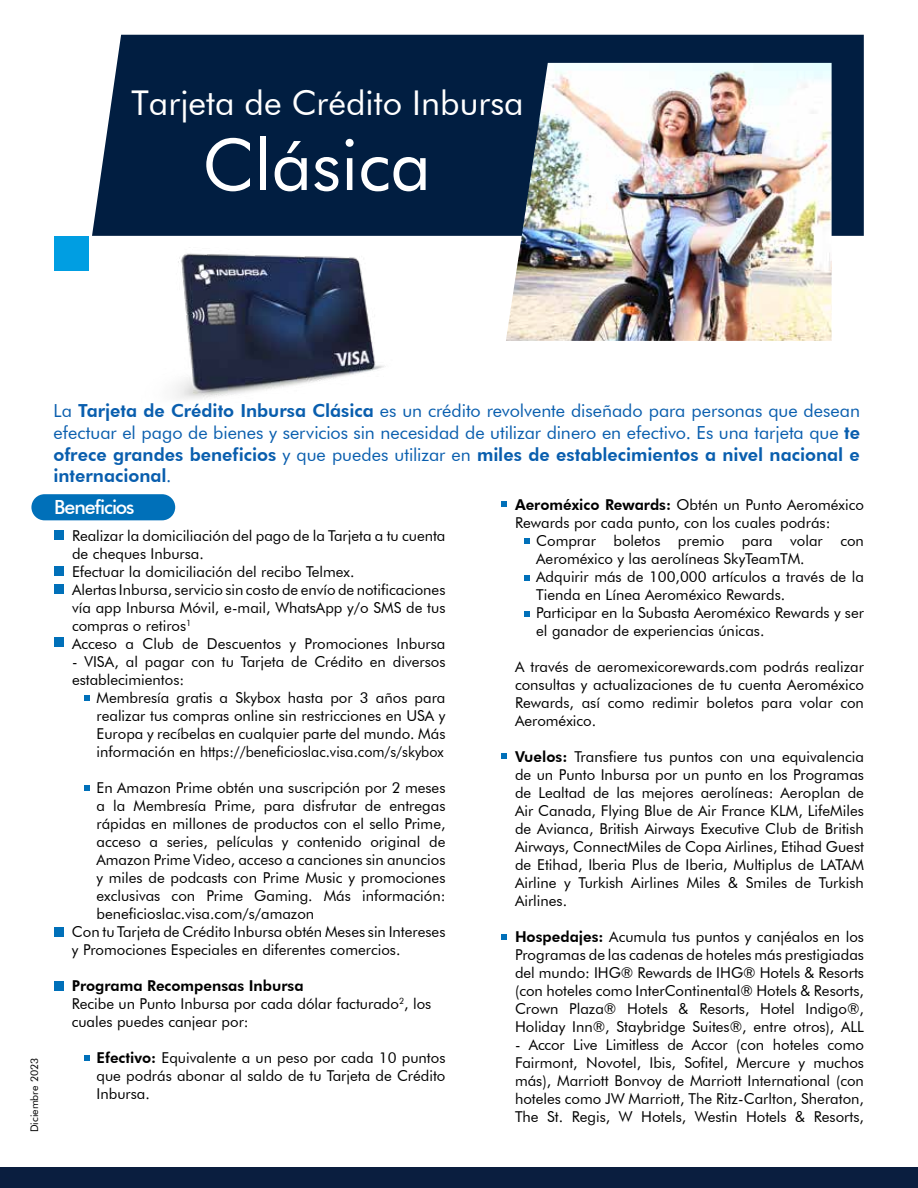
<style>
.page{position:relative;width:918px;height:1188px;background:#fff}
.page>*{position:absolute;margin:0;border:0;box-sizing:border-box;transform-origin:0 0}
.t1{font:71.25px "Futura BT";color:#fff}
.t2{font:34.2px "Futura BT";color:#fff}
.t3{font:500 19.5px "Futura BT";letter-spacing:-.05em;color:#fff}
.t4{font:18px/21.6px "Futura BT";color:#095eae;text-align:justify}
.t5{font:15px/18px "Futura BT";color:#000;text-align:justify}
.t6{font:10.5px "Futura BT";color:#000}
.s1{font-weight:800}
</style>
<div class="page">
<div style="left:1px;top:1167px;width:917px;height:21px;background:#0a1e3f"></div>
<div style="left:54px;top:236px;width:35px;height:35px;background:#009ee2"></div>
<div style="left:92px;top:35px;width:772px;height:201px;background:#011e41"></div>
<img style="left:506px;top:63px;width:326px;height:278px">
<div style="left:31px;top:494px;width:144px;height:26px;background:#0070b9;border-radius:13px"></div>
<div style="left:54px;top:530px;width:9px;height:9px;background:#0070b9"></div>
<div style="left:54px;top:567px;width:9px;height:9px;background:#0070b9"></div>
<div style="left:54px;top:584px;width:9px;height:9px;background:#0070b9"></div>
<div style="left:54px;top:637px;width:9px;height:9px;background:#0070b9"></div>
<div style="left:54px;top:928px;width:9px;height:9px;background:#0070b9"></div>
<div style="left:54px;top:982px;width:9px;height:9px;background:#0070b9"></div>
<svg style="left:501px;top:501px;width:6px;height:6px"></svg>
<svg style="left:501px;top:753px;width:6px;height:6px"></svg>
<svg style="left:84px;top:696px;width:5px;height:5px"></svg>
<svg style="left:84px;top:1055px;width:5px;height:6px"></svg>
<svg style="left:524px;top:539px;width:6px;height:5px"></svg>
<svg style="left:524px;top:575px;width:6px;height:6px"></svg>
<svg style="left:524px;top:611px;width:6px;height:6px"></svg>
<img style="left:142px;top:221px;width:267px;height:178px">
<svg style="left:84px;top:786px;width:5px;height:5px"></svg>
<svg style="left:501px;top:934px;width:6px;height:6px"></svg>
<h2 class="t2" style="left:132px;top:82px;width:394px">Tarjeta de Crédito Inbursa</h2>
<h1 class="t1" style="left:203px;top:121px;width:230px">Clásica</h1>
<p class="t6" style="left:28px;top:1132px;width:76px;rotate:-90deg">Diciembre 2023</p>
<p class="t4" style="left:54px;top:400px;width:808px">La <span class="s1">Tarjeta de Crédito Inbursa Clásica</span> es un crédito revolvente diseñado para personas que desean efectuar el pago de bienes y servicios sin necesidad de utilizar dinero en efectivo. Es una tarjeta que <span class="s1">te ofrece grandes beneficios</span> y que puedes utilizar en <span class="s1">miles de establecimientos a nivel nacional e internacional</span>.</p>
<h3 class="t3" style="left:54px;top:495px;width:82px">Beneficios</h3>
<p class="t5" style="left:72px;top:526px;width:375px;text-indent:-18px">• Realizar la domiciliación del pago de la Tarjeta a tu cuenta de cheques Inbursa.</p>
<p class="t5" style="left:54px;top:562px;width:302px">• Efectuar la domiciliación del recibo Telmex.</p>
<p class="t5" style="left:72px;top:580px;width:375px;text-indent:-18px">• Alertas Inbursa, servicio sin costo de envío de notificaciones vía app Inbursa Móvil, e-mail, WhatsApp y/o SMS de tus compras o retiros<sup>1</sup></p>
<p class="t5" style="left:54px;top:634px;width:393px">• Acceso a Club de Descuentos y Promociones Inbursa</p>
<p class="t5" style="left:72px;top:652px;width:375px">- VISA, al pagar con tu Tarjeta de Crédito en diversos establecimientos:</p>
<p class="t5" style="left:97px;top:688px;width:350px">Membresía gratis a Skybox hasta por 3 años para realizar tus compras online sin restricciones en USA y Europa y recíbelas en cualquier parte del mundo. Más información en https://beneficioslac.visa.com/s/skybox</p>
<p class="t5" style="left:97px;top:778px;width:350px">En Amazon Prime obtén una suscripción por 2 meses a la Membresía Prime, para disfrutar de entregas rápidas en millones de productos con el sello Prime, acceso a series, películas y contenido original de Amazon Prime Video, acceso a canciones sin anuncios y miles de podcasts con Prime Music y promociones exclusivas con Prime Gaming. Más información: beneficioslac.visa.com/s/amazon</p>
<p class="t5" style="left:72px;top:922px;width:375px;text-indent:-18px">• Con tu Tarjeta de Crédito Inbursa obtén Meses sin Intereses y Promociones Especiales en diferentes comercios.</p>
<p class="t5" style="left:72px;top:976px;width:361px;text-align:left;text-indent:-18px"><span class="s1">• Programa Recompensas Inbursa<br></span>Recibe un Punto Inbursa por cada dólar facturado<sup>2</sup>, los cuales puedes canjear por:</p>
<p class="t5" style="left:97px;top:1048px;width:350px"><span class="s1">Efectivo:</span> Equivalente a un peso por cada 10 puntos que podrás abonar al saldo de tu Tarjeta de Crédito Inbursa.</p>
<p class="t5" style="left:515px;top:496px;width:350px"><span class="s1">Aeroméxico Rewards:</span> Obtén un Punto Aeroméxico<br>Rewards por cada punto, con los cuales podrás:</p>
<p class="t5" style="left:536px;top:532px;width:329px;text-align:left">Comprar boletos premio para volar con Aeroméxico y las aerolíneas SkyTeamTM.<br>Adquirir más de 100,000 artículos a través de la Tienda en Línea Aeroméxico Rewards.<br>Participar en la Subasta Aeroméxico Rewards y ser el ganador de experiencias únicas.</p>
<p class="t5" style="left:515px;top:658px;width:350px">A través de aeromexicorewards.com podrás realizar consultas y actualizaciones de tu cuenta Aeroméxico Rewards, así como redimir boletos para volar con Aeroméxico.</p>
<p class="t5" style="left:515px;top:748px;width:350px"><span class="s1">Vuelos:</span> Transfiere tus puntos con una equivalencia de un Punto Inbursa por un punto en los Programas de Lealtad de las mejores aerolíneas: Aeroplan de Air Canada, Flying Blue de Air France KLM, LifeMiles de Avianca, British Airways Executive Club de British Airways, ConnectMiles de Copa Airlines, Etihad Guest de Etihad, Iberia Plus de Iberia, Multiplus de LATAM Airline y Turkish Airlines Miles &amp; Smiles de Turkish Airlines.</p>
<p class="t5" style="left:515px;top:928px;width:350px"><span class="s1">Hospedajes:</span> Acumula tus puntos y canjéalos en los Programas de las cadenas de hoteles más prestigiadas del mundo: IHG® Rewards de IHG® Hotels &amp; Resorts (con hoteles como InterContinental® Hotels &amp; Resorts, Crown Plaza® Hotels &amp; Resorts, Hotel Indigo®, Holiday Inn®, Staybridge Suites®, entre otros), ALL</p>
<p class="t5" style="left:515px;top:1036px;width:350px">- Accor Live Limitless de Accor (con hoteles como Fairmont, Novotel, Ibis, Sofitel, Mercure y muchos más), Marriott Bonvoy de Marriott International (con hoteles como JW Marriott, The Ritz-Carlton, Sheraton, The St. Regis, W Hotels, Westin Hotels &amp; Resorts,</p>
</div>
